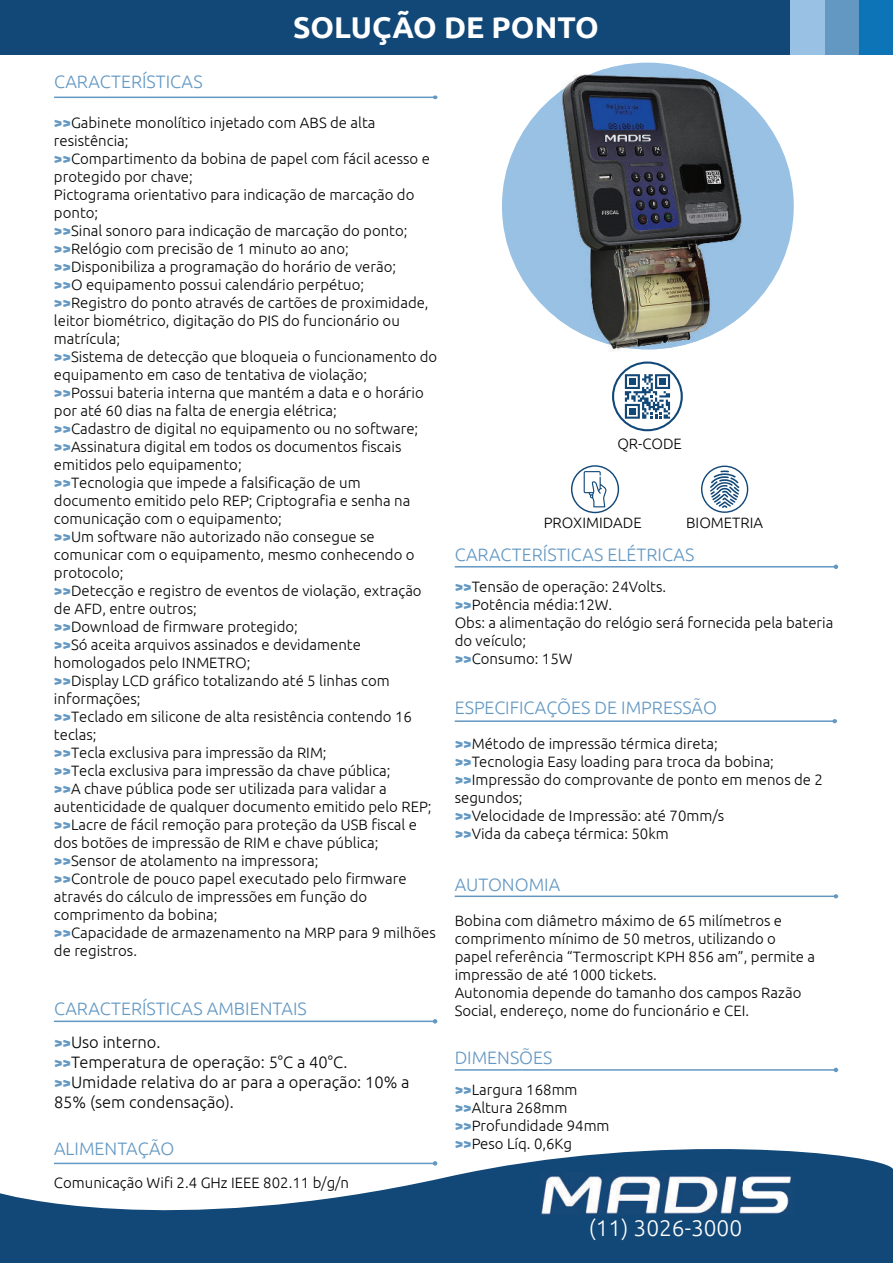
<style>
.page{position:relative;width:893px;height:1263px;background:#fff}
.page>*{position:absolute;margin:0;border:0;box-sizing:border-box;transform-origin:0 0}
.t1{font:700 30px "Ubuntu";color:#fff}
.t2{font:300 22.65px "Ubuntu";color:#fff}
.t3{font:300 18px "Ubuntu";color:#6398c3}
.t4{font:300 16.5px/19.8px "Ubuntu";color:#040503}
.t5{font:300 15px/18px "Ubuntu";color:#040503}
.s1{font-weight:700;color:#6398c3}
.s2{font-weight:700;font-size:15px;color:#6398c3}
</style>
<div class="page">
<hr style="left:54px;top:97px;width:381px;height:1px;background:#6398c3">
<svg style="left:433px;top:95px;width:4px;height:4px"></svg>
<hr style="left:54px;top:1020px;width:381px;height:2px;background:#6398c3">
<svg style="left:433px;top:1019px;width:4px;height:4px"></svg>
<hr style="left:455px;top:1069px;width:381px;height:2px;background:#6398c3">
<svg style="left:834px;top:1068px;width:4px;height:4px"></svg>
<hr style="left:455px;top:720px;width:381px;height:2px;background:#6398c3">
<svg style="left:832px;top:719px;width:5px;height:4px"></svg>
<hr style="left:455px;top:895px;width:382px;height:2px;background:#6398c3">
<div style="left:502px;top:63px;width:292px;height:286px;background:#99c1e4;border-radius:50%"></div>
<hr style="left:455px;top:566px;width:381px;height:1px;background:#6398c3">
<svg style="left:834px;top:564px;width:4px;height:5px"></svg>
<svg style="left:0;top:1149px;width:893px;height:114px;fill:#124878"></svg>
<img style="left:541px;top:1173px;width:254px;height:41px">
<div style="left:0;top:0;width:893px;height:54px;background:#124878"></div>
<div style="left:859px;top:0;width:34px;height:54px;background:#0d74b8"></div>
<div style="left:824px;top:0;width:35px;height:54px;background:#6398c3"></div>
<div style="left:790px;top:0;width:34px;height:54px;background:#99c1e4"></div>
<svg style="left:571px;top:465px;width:48px;height:48px"></svg>
<svg style="left:701px;top:465px;width:48px;height:48px"></svg>
<svg style="left:612px;top:361px;width:71px;height:70px"></svg>
<div style="left:629px;top:408px;width:7px;height:6px;background:#124878"></div>
<div style="left:629px;top:378px;width:7px;height:7px;background:#124878"></div>
<div style="left:659px;top:378px;width:7px;height:7px;background:#124878"></div>
<img style="left:556px;top:69px;width:193px;height:280px">
<p class="t3" style="left:54px;top:74px;width:150px">CARACTERÍSTICAS</p>
<h1 class="t1" style="left:293px;top:15px;width:307px">SOLUÇÃO DE PONTO</h1>
<p class="t5" style="left:54px;top:114px;width:385px"><span class="s1">&gt;&gt;</span>Gabinete monolítico injetado com ABS de alta resistência;<br><span class="s1">&gt;&gt;</span>Compartimento da bobina de papel com fácil acesso e protegido por chave;<br>Pictograma orientativo para indicação de marcação do ponto;<br><span class="s1">&gt;&gt;</span>Sinal sonoro para indicação de marcação do ponto; <span class="s1">&gt;&gt;</span>Relógio com precisão de 1 minuto ao ano; <span class="s1">&gt;&gt;</span>Disponibiliza a programação do horário de verão;<br><span class="s1">&gt;&gt;</span>O equipamento possui calendário perpétuo; <span class="s1">&gt;&gt;</span>Registro do ponto através de cartões de proximidade, leitor biométrico, digitação do PIS do funcionário ou matrícula;<br><span class="s1">&gt;&gt;</span>Sistema de detecção que bloqueia o funcionamento do equipamento em caso de tentativa de violação;<br><span class="s1">&gt;&gt;</span>Possui bateria interna que mantém a data e o horário por até 60 dias na falta de energia elétrica;<br><span class="s1">&gt;&gt;</span>Cadastro de digital no equipamento ou no software; <span class="s1">&gt;&gt;</span>Assinatura digital em todos os documentos fiscais emitidos pelo equipamento;<br><span class="s1">&gt;&gt;</span>Tecnologia que impede a falsificação de um documento emitido pelo REP; Criptografia e senha na comunicação com o equipamento;<br><span class="s1">&gt;&gt;</span>Um software não autorizado não consegue se comunicar com o equipamento, mesmo conhecendo o protocolo;<br><span class="s1">&gt;&gt;</span>Detecção e registro de eventos de violação, extração de AFD, entre outros;<br><span class="s1">&gt;&gt;</span>Download de firmware protegido;<br><span class="s1">&gt;&gt;</span>Só aceita arquivos assinados e devidamente homologados pelo INMETRO;<br><span class="s1">&gt;&gt;</span>Display LCD gráfico totalizando até 5 linhas com informações;<br><span class="s1">&gt;&gt;</span>Teclado em silicone de alta resistência contendo 16 teclas;<br><span class="s1">&gt;&gt;</span>Tecla exclusiva para impressão da RIM;<br><span class="s1">&gt;&gt;</span>Tecla exclusiva para impressão da chave pública;<br><span class="s1">&gt;&gt;</span>A chave pública pode ser utilizada para validar a autenticidade de qualquer documento emitido pelo REP; <span class="s1">&gt;&gt;</span>Lacre de fácil remoção para proteção da USB fiscal e dos botões de impressão de RIM e chave pública; <span class="s1">&gt;&gt;</span>Sensor de atolamento na impressora;<br><span class="s1">&gt;&gt;</span>Controle de pouco papel executado pelo firmware através do cálculo de impressões em função do comprimento da bobina;<br><span class="s1">&gt;&gt;</span>Capacidade de armazenamento na MRP para 9 milhões de registros.</p>
<p class="t3" style="left:54px;top:1001px;width:254px">CARACTERÍSTICAS AMBIENTAIS</p>
<p class="t4" style="left:54px;top:1033px;width:357px"><span class="s2">&gt;&gt;</span>Uso interno.<br><span class="s2">&gt;&gt;</span>Temperatura de operação: 5°C a 40°C. <span class="s2">&gt;&gt;</span>Umidade relativa do ar para a operação: 10% a<br>85% (sem condensação).</p>
<p class="t3" style="left:54px;top:1141px;width:122px">ALIMENTAÇÃO</p>
<p class="t5" style="left:54px;top:1173px;width:297px">Comunicação Wifi 2.4 GHz IEEE 802.11 b/g/n</p>
<p class="t5" style="left:617px;top:435px;width:66px">QR-CODE</p>
<p class="t5" style="left:544px;top:514px;width:99px">PROXIMIDADE</p>
<p class="t5" style="left:686px;top:515px;width:78px">BIOMETRIA</p>
<p class="t3" style="left:455px;top:547px;width:241px">CARACTERÍSTICAS ELÉTRICAS</p>
<p class="t5" style="left:455px;top:578px;width:380px"><span class="s1">&gt;&gt;</span>Tensão de operação: 24Volts.<br><span class="s1">&gt;&gt;</span>Potência média:12W.<br>Obs: a alimentação do relógio será fornecida pela bateria do veículo;<br><span class="s1">&gt;&gt;</span>Consumo: 15W</p>
<p class="t3" style="left:455px;top:700px;width:264px">ESPECIFICAÇÕES DE IMPRESSÃO</p>
<p class="t5" style="left:455px;top:735px;width:370px"><span class="s1">&gt;&gt;</span>Método de impressão térmica direta;<br><span class="s1">&gt;&gt;</span>Tecnologia Easy loading para troca da bobina; <span class="s1">&gt;&gt;</span>Impressão do comprovante de ponto em menos de 2 segundos;<br><span class="s1">&gt;&gt;</span>Velocidade de Impressão: até 70mm/s<br><span class="s1">&gt;&gt;</span>Vida da cabeça térmica: 50km</p>
<p class="t3" style="left:455px;top:877px;width:107px">AUTONOMIA</p>
<p class="t5" style="left:455px;top:913px;width:362px">Bobina com diâmetro máximo de 65 milímetros e comprimento mínimo de 50 metros, utilizando o papel referência “Termoscript KPH 856 am”, permite a impressão de até 1000 tickets.<br>Autonomia depende do tamanho dos campos Razão Social, endereço, nome do funcionário e CEI.</p>
<p class="t3" style="left:455px;top:1050px;width:99px">DIMENSÕES</p>
<p class="t5" style="left:455px;top:1081px;width:156px"><span class="s1">&gt;&gt;</span>Largura 168mm <span class="s1">&gt;&gt;</span>Altura 268mm <span class="s1">&gt;&gt;</span>Profundidade 94mm <span class="s1">&gt;&gt;</span>Peso Líq. 0,6Kg</p>
<h2 class="t2" style="left:589px;top:1218px;width:155px">(11) 3026-3000</h2>
</div>
